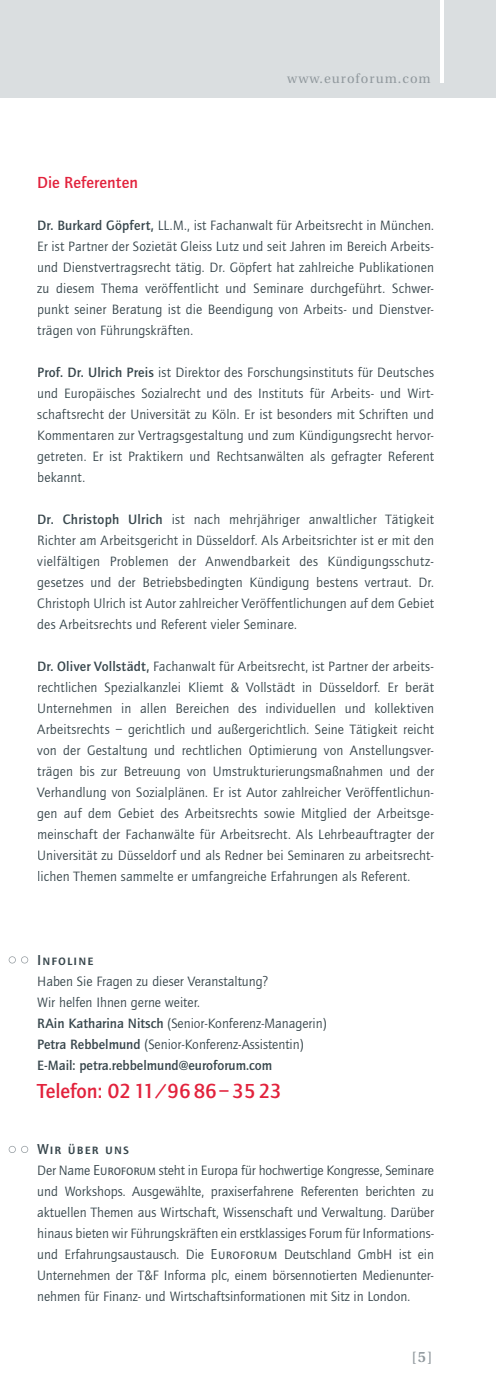
<style>
.page{position:relative;width:496px;height:1388px;background:#fff}
.page>*{position:absolute;margin:0;border:0;box-sizing:border-box;transform-origin:0 0}
.t1{font:500 21px "Quay Sans EF";color:#e2223c}
.t2{font:500 16.62px "Quay Sans EF";letter-spacing:.005em;color:#e2223c}
.t3{font:14.88px "Quay Sans EF Medium SC";letter-spacing:.075em;color:#37464c}
.t4{font:600 14.88px "Utopia";color:#90989d}
.t5{font:14px/21px "Quay Sans EF";color:#37464c;text-align:justify}
.t6{font:13.12px "Utopia";letter-spacing:.08em;color:#90989d}
.s1{font-weight:500}
.s2{font-family:"Quay Sans EF Book SC";font-size:14.88px}
</style>
<div class="page">
<div style="left:0;top:0;width:496px;height:98px;background:#dadee0"></div>
<hr style="left:440px;top:0;width:4px;height:82px;background:#fff">
<svg style="left:9px;top:956px;width:19px;height:7px"></svg>
<svg style="left:9px;top:1146px;width:19px;height:7px"></svg>
<p class="t6" style="left:287px;top:71px;width:145px">www.euroforum.com</p>
<p class="t2" style="left:37px;top:173px;width:102px">Die Referenten</p>
<p class="t5" style="left:37px;top:215px;width:398px"><span class="s1">Dr. Burkard Göpfert,</span> LL.M., ist Fachanwalt für Arbeitsrecht in München.<br>Er ist Partner der Sozietät Gleiss Lutz und seit Jahren im Bereich Arbeits&shy;und Dienstvertragsrecht tätig. Dr. Göpfert hat zahlreiche Publikationen zu diesem Thema veröffentlicht und Seminare durchgeführt. Schwer&shy;punkt seiner Beratung ist die Beendigung von Arbeits- und Dienstver&shy;trägen von Führungskräften.</p>
<p class="t5" style="left:37px;top:362px;width:398px"><span class="s1">Prof. Dr. Ulrich Preis</span> ist Direktor des Forschungsinstituts für Deutsches und Europäisches Sozialrecht und des Instituts für Arbeits- und Wirt&shy;schaftsrecht der Universität zu Köln. Er ist besonders mit Schriften und Kommentaren zur Vertragsgestaltung und zum Kündigungsrecht her vor&shy;getreten. Er ist Praktikern und Rechtsanwälten als gefragter Referent bekannt.</p>
<p class="t5" style="left:37px;top:509px;width:398px"><span class="s1">Dr. Christoph Ulrich</span> ist nach mehrjähriger anwaltlicher Tätigkeit Richter am Arbeitsgericht in Düsseldorf. Als Arbeitsrichter ist er mit den vielfältigen Problemen der Anwendbarkeit des Kündigungsschutz - ge setzes und der Betriebsbedingten Kündigung bestens vertraut. Dr.<br>Christoph Ulrich ist Autor zahlreicher Veröffentlichungen auf dem Gebiet des Arbeitsrechts und Referent vieler Seminare.</p>
<p class="t5" style="left:37px;top:656px;width:398px"><span class="s1">Dr. Oliver Vollstädt,</span> Fachanwalt für Arbeitsrecht, ist Partner der arbeits&shy;rechtlichen Spezialkanzlei Kliemt &amp; Vollstädt in Düsseldorf. Er berät Unternehmen in allen Bereichen des individuellen und kollektiven Arbeitsrechts – gerichtlich und außergerichtlich. Seine Tätigkeit reicht von der Gestaltung und rechtlichen Optimierung von Anstellungsver&shy;trägen bis zur Betreuung von Umstrukturierungsmaßnahmen und der Verhandlung von Sozialplänen. Er ist Autor zahlreicher Veröffentlichun&shy;gen auf dem Gebiet des Arbeitsrechts sowie Mitglied der Arbeitsge&shy;meinschaft der Fachanwälte für Arbeitsrecht. Als Lehrbeauftragter der Universität zu Düsseldorf und als Redner bei Seminaren zu arbeitsrecht&shy;lichen Themen sammelte er umfangreiche Erfahrungen als Referent.</p>
<p class="t3" style="left:37px;top:951px;width:58px">Infoline</p>
<p class="t5" style="left:37px;top:971px;width:291px;text-align:left">Haben Sie Fragen zu dieser Veranstaltung?<br>Wir helfen Ihnen gerne weiter.<br><span class="s1">RAin Katharina Nitsch</span> (Senior-Konferenz-Managerin)<br><span class="s1">Petra Rebbelmund</span> (Senior-Konferenz-Assistentin)<br><span class="s1">E-Mail: petra.rebbelmund@euroforum.com</span></p>
<h1 class="t1" style="left:37px;top:1079px;width:246px">Telefon: 02 11/96 86– 35 23</h1>
<p class="t3" style="left:37px;top:1140px;width:93px">Wir über uns</p>
<p class="t5" style="left:37px;top:1160px;width:398px">Der Name <span class="s2">Euroforum</span> steht in Europa für hochwertige Kongresse, Seminare und Workshops. Ausgewählte, praxiserfahrene Referenten berichten zu aktuellen Themen aus Wirtschaft, Wissenschaft und Verwaltung. Darüber hinaus bieten wir Führungskräften ein erstklassiges Forum für Informations&shy;und Erfahrungsaustausch. Die <span class="s2">Euroforum</span> Deutschland GmbH ist ein Unternehmen der T&amp;F Informa plc, einem börsennotierten Medienunter&shy;nehmen für Finanz- und Wirtschaftsinformationen mit Sitz in London.</p>
<p class="t4" style="left:411px;top:1348px;width:23px">[5]</p>
</div>
